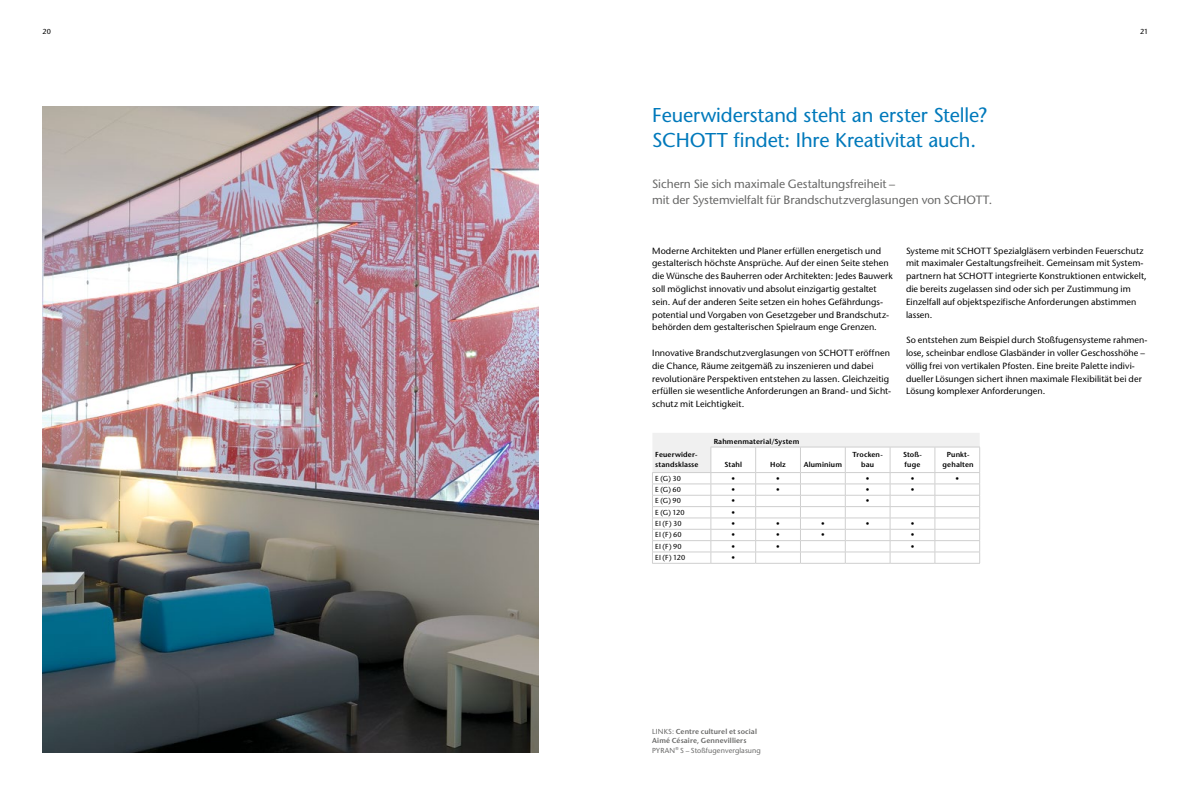
<style>
.page{position:relative;width:1191px;height:794px;background:#fff}
.page>*{position:absolute;margin:0;border:0;box-sizing:border-box;transform-origin:0 0}
.t1{font:500 20px/25px "Stone Sans Std";letter-spacing:-.005em;color:#0079bb}
.t2{font:500 12px/16px "Stone Sans Std";letter-spacing:-.005em;color:#686867}
.t3{font:500 9px/12.8px "Stone Sans Std";letter-spacing:.01em;color:#000}
.t4{font:600 7.2px/9.5px "Stone Sans Std";letter-spacing:.02em;color:#000}
.t5{font:500 7.2px "Stone Sans Std";letter-spacing:.015em;color:#000}
.t6{font:600 7.2px/9.5px "Stone Sans Std";letter-spacing:.02em;color:#686867}
.s1{font-weight:500}
</style>
<div class="page">
<hr style="left:652px;top:563px;width:59px;height:1px;background:#cfcfcf">
<hr style="left:711px;top:563px;width:44px;height:1px;background:#cfcfcf">
<hr style="left:755px;top:563px;width:45px;height:1px;background:#cfcfcf">
<hr style="left:800px;top:563px;width:45px;height:1px;background:#cfcfcf">
<hr style="left:845px;top:563px;width:45px;height:1px;background:#cfcfcf">
<hr style="left:890px;top:563px;width:45px;height:1px;background:#cfcfcf">
<hr style="left:935px;top:563px;width:45px;height:1px;background:#cfcfcf">
<svg style="left:652px;top:433px;width:328px;height:130px"></svg>
<hr style="left:711px;top:472px;width:44px;height:1px;background:#cfcfcf">
<hr style="left:755px;top:472px;width:45px;height:1px;background:#cfcfcf">
<hr style="left:800px;top:472px;width:45px;height:1px;background:#cfcfcf">
<hr style="left:845px;top:472px;width:45px;height:1px;background:#cfcfcf">
<hr style="left:890px;top:472px;width:45px;height:1px;background:#cfcfcf">
<hr style="left:935px;top:472px;width:45px;height:1px;background:#cfcfcf">
<img style="left:43px;top:107px;width:496px;height:646px">
<p class="t5" style="left:43px;top:27px;width:10px">20</p>
<p class="t5" style="left:1140px;top:27px;width:10px">21</p>
<h1 class="t1" style="left:652px;top:102px;width:337px">Feuerwiderstand steht an erster Stelle?<br>SCHOTT findet: Ihre Kreativitat auch.</h1>
<h2 class="t2" style="left:652px;top:176px;width:341px">Sichern Sie sich maximale Gestaltungsfreiheit –<br>mit der Systemvielfalt für Brandschutzverglasungen von SCHOTT.</h2>
<p class="t3" style="left:652px;top:244px;width:242px">Moderne Architekten und Planer erfüllen energetisch und gestalterisch höchste Ansprüche. Auf der einen Seite stehen die Wünsche des Bauherren oder Architekten: Jedes Bauwerk soll möglichst innovativ und absolut einzigartig gestaltet sein. Auf der anderen Seite setzen ein hohes Gefährdungs&shy;potential und Vorgaben von Gesetzgeber und Brandschutz&shy;behörden dem gestalterischen Spielraum enge Grenzen.</p>
<p class="t3" style="left:652px;top:346px;width:240px">Innovative Brandschutzverglasungen von SCHOTT eröffnen die Chance, Räume zeitgemäß zu inszenieren und dabei revolutionäre Perspektiven entstehen zu lassen. Gleichzeitig erfüllen sie wesentliche Anforderungen an Brand- und Sicht&shy;schutz mit Leichtigkeit.</p>
<p class="t3" style="left:906px;top:244px;width:242px">Systeme mit SCHOTT Spezialgläsern verbinden Feuerschutz mit maximaler Gestaltungsfreiheit. Gemeinsam mit System&shy;partnern hat SCHOTT integrierte Konstruktionen entwickelt, die bereits zugelassen sind oder sich per Zustimmung im Einzelfall auf objektspezifische Anforderungen abstimmen lassen.</p>
<p class="t3" style="left:906px;top:334px;width:243px">So entstehen zum Beispiel durch Stoßfugensysteme rahmen&shy;lose, scheinbar endlose Glasbänder in voller Geschosshöhe – völlig frei von vertikalen Pfosten. Eine breite Palette indivi&shy;dueller Lösungen sichert ihnen maximale Flexibilität bei der Lösung komplexer Anforderungen.</p>
<p class="t4" style="left:655px;top:450px;width:45px">Feuerwider&shy;standsklasse</p>
<p class="t4" style="left:713px;top:437px;width:87px">Rahmenmaterial/System</p>
<p class="t4" style="left:724px;top:459px;width:19px">Stahl</p>
<p class="t4" style="left:770px;top:459px;width:17px">Holz</p>
<p class="t4" style="left:804px;top:459px;width:40px">Aluminium</p>
<p class="t4" style="left:852px;top:450px;width:32px;text-align:center">Trocken&shy;bau</p>
<p class="t4" style="left:903px;top:450px;width:20px">Stoß&shy;fuge</p>
<p class="t4" style="left:942px;top:450px;width:32px;text-align:center">Punkt&shy;gehalten</p>
<p class="t5" style="left:655px;top:474px;width:27px">E (G) 30</p>
<p class="t5" style="left:731px;top:474px;width:5px">•</p>
<p class="t5" style="left:776px;top:474px;width:5px">•</p>
<p class="t5" style="left:866px;top:474px;width:5px">•</p>
<p class="t5" style="left:910px;top:474px;width:5px">•</p>
<p class="t5" style="left:955px;top:474px;width:5px">•</p>
<p class="t5" style="left:655px;top:485px;width:27px">E (G) 60</p>
<p class="t5" style="left:731px;top:485px;width:5px">•</p>
<p class="t5" style="left:776px;top:485px;width:5px">•</p>
<p class="t5" style="left:866px;top:485px;width:5px">•</p>
<p class="t5" style="left:910px;top:485px;width:5px">•</p>
<p class="t5" style="left:655px;top:496px;width:27px">E (G) 90</p>
<p class="t5" style="left:731px;top:496px;width:5px">•</p>
<p class="t5" style="left:866px;top:496px;width:5px">•</p>
<p class="t5" style="left:655px;top:508px;width:31px">E (G) 120</p>
<p class="t5" style="left:731px;top:508px;width:5px">•</p>
<p class="t5" style="left:655px;top:519px;width:28px">EI (F) 30</p>
<p class="t5" style="left:731px;top:519px;width:5px">•</p>
<p class="t5" style="left:776px;top:519px;width:5px">•</p>
<p class="t5" style="left:821px;top:519px;width:5px">•</p>
<p class="t5" style="left:866px;top:519px;width:5px">•</p>
<p class="t5" style="left:910px;top:519px;width:5px">•</p>
<p class="t5" style="left:655px;top:530px;width:28px">EI (F) 60</p>
<p class="t5" style="left:731px;top:530px;width:5px">•</p>
<p class="t5" style="left:776px;top:530px;width:5px">•</p>
<p class="t5" style="left:821px;top:530px;width:5px">•</p>
<p class="t5" style="left:910px;top:530px;width:5px">•</p>
<p class="t5" style="left:655px;top:542px;width:28px">EI (F) 90</p>
<p class="t5" style="left:731px;top:542px;width:5px">•</p>
<p class="t5" style="left:776px;top:542px;width:5px">•</p>
<p class="t5" style="left:910px;top:542px;width:5px">•</p>
<p class="t5" style="left:655px;top:553px;width:32px">EI (F) 120</p>
<p class="t5" style="left:731px;top:553px;width:5px">•</p>
<p class="t6" style="left:652px;top:726px;width:110px"><span class="s1">LINKS:</span> Centre culturel et social<br>Aimé Césaire, Gennevilliers<br><span class="s1">PYRAN</span><sup>®</sup> <span class="s1">S – Stoßfugenverglasung</span></p>
</div>
